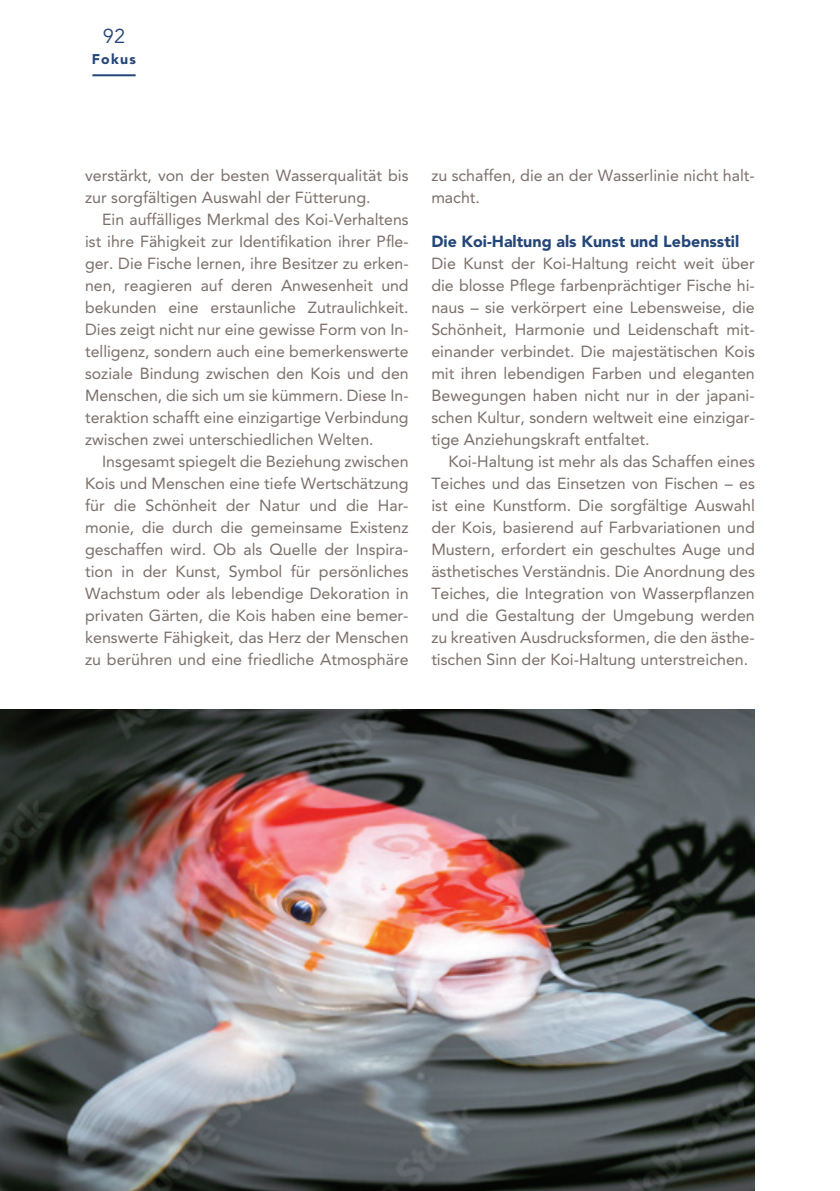
<style>
.page{position:relative;width:840px;height:1191px;background:#fff}
.page>*{position:absolute;margin:0;border:0;box-sizing:border-box;transform-origin:0 0}
.t1{font:20px "Avenir LT Std";color:#244678}
.t2{font:16px/22px "Avenir LT Std";color:#7a6e69;text-align:justify}
.t3{font:900 16px "Avenir LT Std";color:#244678}
.t4{font:900 14px "Avenir LT Std";color:#244678}
</style>
<div class="page">
<hr style="left:92px;top:74px;width:43px;height:2px;background:#244678">
<img style="left:0;top:709px;width:754px;height:482px">
<p class="t1" style="left:103px;top:24px;width:24px">92</p>
<p class="t4" style="left:92px;top:51px;width:46px">Fokus</p>
<p class="t2" style="left:85px;top:164px;width:325px">verstärkt, von der besten Wasserqualität bis zur sorgfältigen Auswahl der Fütterung.</p>
<p class="t2" style="left:85px;top:208px;width:325px;text-indent:17px">Ein auffälliges Merkmal des Koi-Verhaltens ist ihre Fähigkeit zur Identifikation ihrer Pfle&shy;ger. Die Fische lernen, ihre Besitzer zu erken&shy;nen, reagieren auf deren Anwesenheit und bekunden eine erstaunliche Zutraulichkeit.<br>Dies zeigt nicht nur eine gewisse Form von In&shy;telligenz, sondern auch eine bemerkenswerte soziale Bindung zwischen den Kois und den Menschen, die sich um sie kümmern. Diese In&shy;teraktion schafft eine einzigartige Verbindung zwischen zwei unterschiedlichen Welten.</p>
<p class="t2" style="left:85px;top:450px;width:325px;text-indent:17px">Insgesamt spiegelt die Beziehung zwischen Kois und Menschen eine tiefe Wertschätzung für die Schönheit der Natur und die Har&shy;monie, die durch die gemeinsame Existenz geschaffen wird. Ob als Quelle der Inspira&shy;tion in der Kunst, Symbol für persönliches Wachstum oder als lebendige Dekoration in privaten Gärten, die Kois haben eine bemer&shy;kenswerte Fähigkeit, das Herz der Menschen zu berühren und eine friedliche Atmosphäre</p>
<p class="t2" style="left:431px;top:164px;width:325px">zu schaffen, die an der Wasserlinie nicht halt&shy;macht.</p>
<p class="t3" style="left:431px;top:231px;width:309px">Die Koi-Haltung als Kunst und Lebensstil</p>
<p class="t2" style="left:431px;top:252px;width:325px">Die Kunst der Koi-Haltung reicht weit über die blosse Pflege farbenprächtiger Fische hi&shy;naus – sie verkörpert eine Lebensweise, die Schönheit, Harmonie und Leidenschaft mit&shy;einander verbindet. Die majestätischen Kois mit ihren lebendigen Farben und eleganten Bewegungen haben nicht nur in der japani&shy;schen Kultur, sondern weltweit eine einzigar&shy;tige Anziehungskraft entfaltet.</p>
<p class="t2" style="left:431px;top:450px;width:325px;text-indent:17px">Koi-Haltung ist mehr als das Schaffen eines Teiches und das Einsetzen von Fischen – es ist eine Kunstform. Die sorgfältige Auswahl der Kois, basierend auf Farbvariationen und Mustern, erfordert ein geschultes Auge und ästhetisches Verständnis. Die Anordnung des Teiches, die Integration von Wasserpflanzen und die Gestaltung der Umgebung werden zu kreativen Ausdrucksformen, die den ästhe&shy;tischen Sinn der Koi-Haltung unterstreichen.</p>
</div>
